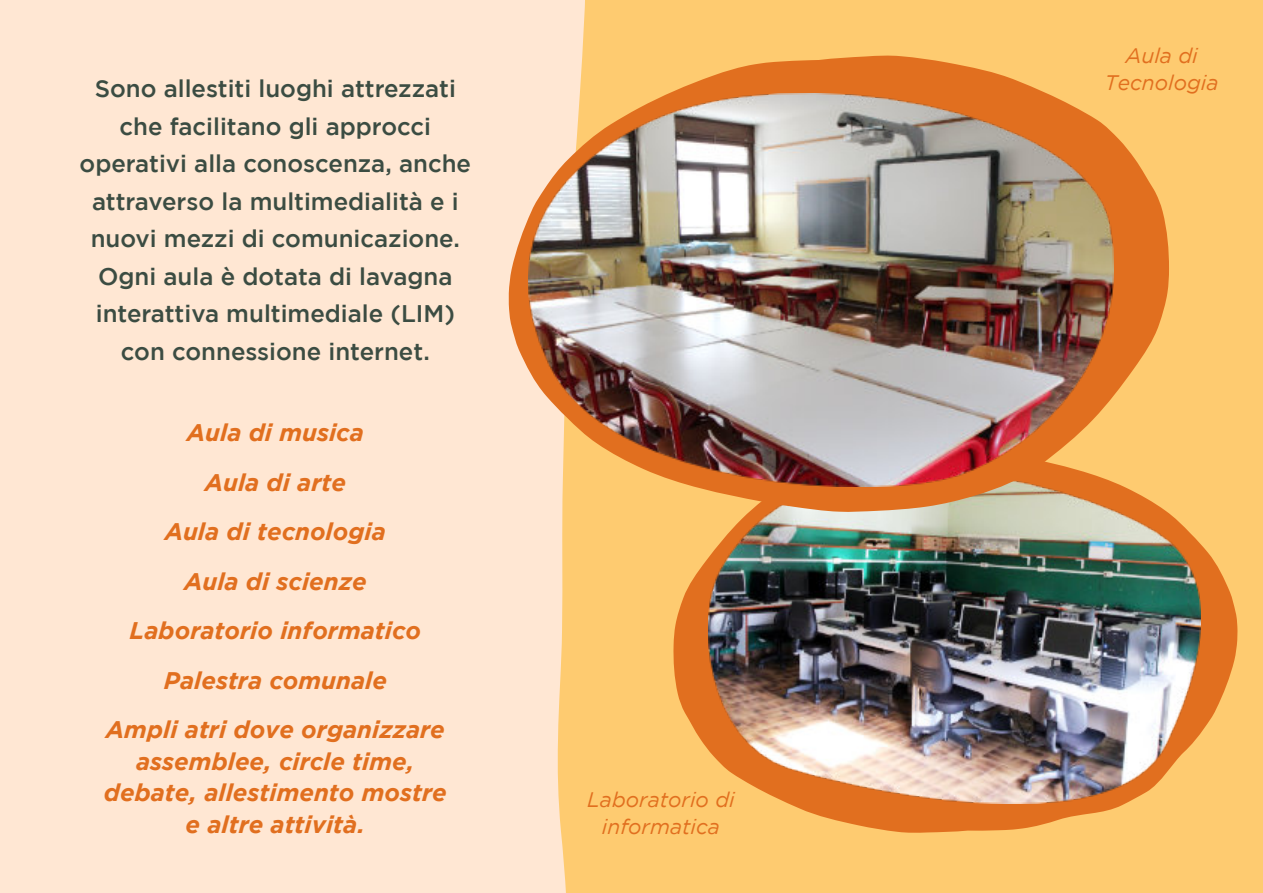
<style>
.page{position:relative;width:1263px;height:893px;background:#fecb70}
.page>*{position:absolute;margin:0;border:0;box-sizing:border-box;transform-origin:0 0}
.t1{font:500 24px/37.5px "Gotham";color:#3b4c42;text-align:center}
.t2{font:italic 700 24px/49.5px "Gotham";color:#e16f1f;text-align:center}
.t3{font:italic 21px/27px "Gotham";color:#e16f1f;text-align:center}
</style>
<div class="page">
<div style="left:0;top:0;width:585px;height:893px;background:#ffe7d3"></div>
<svg style="left:673px;top:545px;width:564px;height:288px"></svg>
<img style="left:709px;top:512px;width:492px;height:291px">
<svg style="left:509px;top:55px;width:660px;height:457px"></svg>
<img style="left:529px;top:94px;width:585px;height:392px">
<p class="t1" style="left:80px;top:71px;width:393px">Sono allestiti luoghi attrezzati che facilitano gli approcci operativi alla conoscenza, anche attraverso la multimedialità e i nuovi mezzi di comunicazione.<br>Ogni aula è dotata di lavagna interattiva multimediale (LIM) con connessione internet.</p>
<p class="t2" style="left:106px;top:410px;width:340px">Aula di musica<br>Aula di arte<br>Aula di tecnologia<br>Aula di scienze<br>Laboratorio informatico<br>Palestra comunale<br>Ampli atri dove organizzare</p>
<p class="t2" style="left:104px;top:747px;width:344px;line-height:31.5px">assemblee, circle time, debate, allestimento mostre e altre attività.</p>
<p class="t3" style="left:587px;top:788px;width:149px">Laboratorio di informatica</p>
<p class="t3" style="left:1105px;top:43px;width:115px">Aula di<br>Tecnologia</p>
</div>
